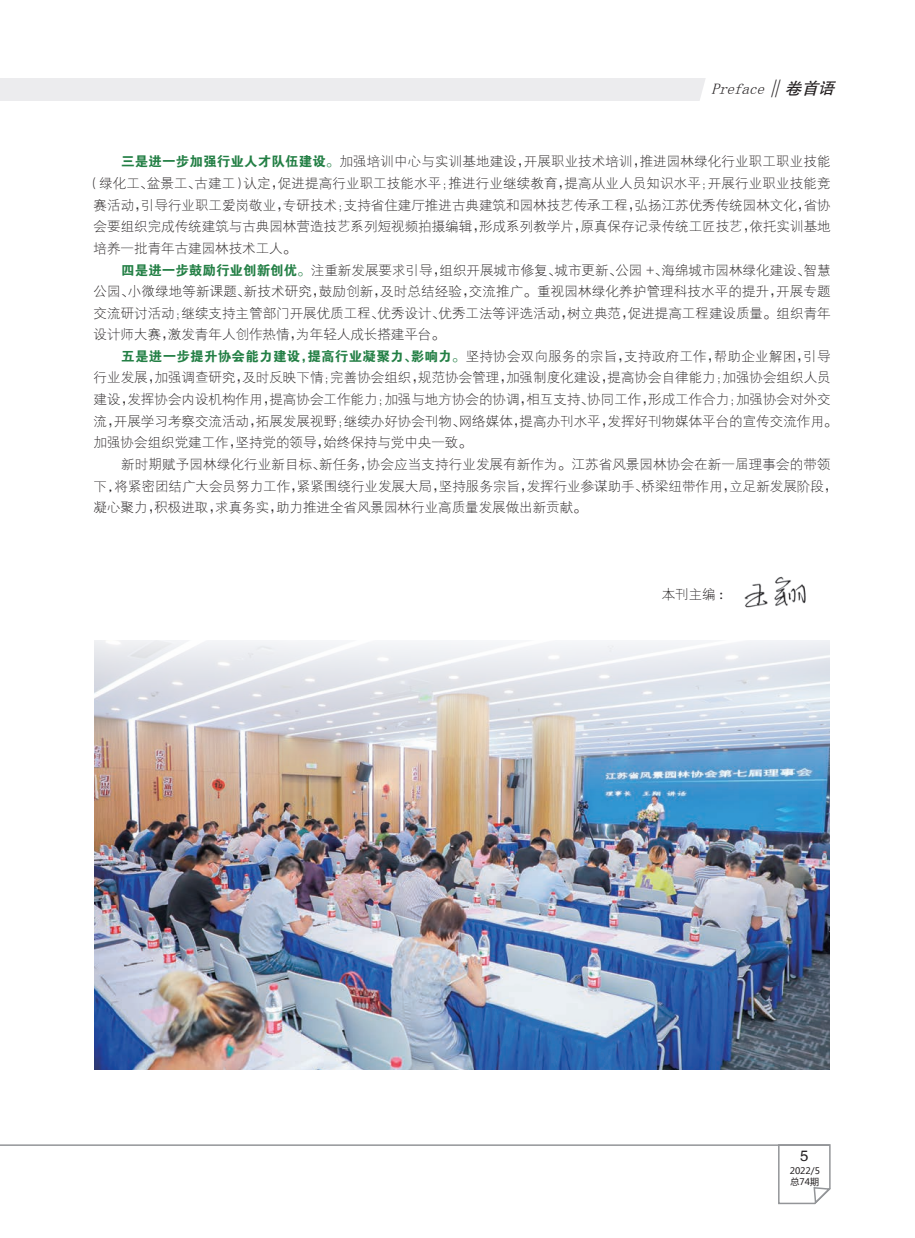
<style>
.page{position:relative;width:915px;height:1238px;background:#fff}
.page>*{position:absolute;margin:0;border:0;box-sizing:border-box;transform-origin:0 0}
.t1{font:italic 15px "Sim Sun";color:#231f20}
.t2{font:15px "FZHTK GBK1 0";color:#231f20}
.正文细等线_9pt{font:13.5px/21.6px "FZXDXK GBK1 0";color:#231f20}
.t3{font:9px "Microsoft Ya Hei";color:#231f20}
.s1{font-size:21px}
.s2{font-family:"FZHTK GBK1 0";font-size:16.5px}
.s3{font-family:"FZDHTK GBK1 0";color:#237f45}
</style>
<div class="page">
<div style="left:0;top:78px;width:829px;height:23px;background:#ececee"></div>
<div style="left:700px;top:78px;width:129px;height:23px;background:#fff"></div>
<img style="left:94px;top:641px;width:735px;height:428px">
<img style="left:744px;top:576px;width:62px;height:32px">
<hr style="left:0;top:1144px;width:829px;height:1px;background:#939598">
<svg style="left:777px;top:1144px;width:54px;height:61px"></svg>
<p class="t1" style="left:711px;top:81px;width:129px">Preface<span class="s1">‖</span><span class="s2">卷首语</span></p>
<p class="正文细等线_9pt" style="left:121px;top:151px;width:710px"><span class="s3">三是进一步加强行业人才队伍建设。</span>加强培训中心与实训基地建设，开展职业技术培训，推进园林绿化行业职工职业技能</p>
<p class="正文细等线_9pt" style="left:87px;top:173px;width:745px">（绿化工、盆景工、古建工）认定，促进提高行业职工技能水平；推进行业继续教育，提高从业人员知识水平；开展行业职业技能竞</p>
<p class="正文细等线_9pt" style="left:94px;top:194px;width:738px">赛活动，引导行业职工爱岗敬业，专研技术；支持省住建厅推进古典建筑和园林技艺传承工程，弘扬江苏优秀传统园林文化，省协</p>
<p class="正文细等线_9pt" style="left:94px;top:216px;width:738px">会要组织完成传统建筑与古典园林营造技艺系列短视频拍摄编辑，形成系列教学片，原真保存记录传统工匠技艺，依托实训基地</p>
<p class="正文细等线_9pt" style="left:94px;top:238px;width:204px">培养一批青年古建园林技术工人。</p>
<p class="正文细等线_9pt" style="left:94px;top:259px;width:738px;text-align:justify;text-indent:28px"><span class="s3">四是进一步鼓励行业创新创优。</span>注重新发展要求引导，组织开展城市修复、城市更新、公园 +、海绵城市园林绿化建设、智慧公园、小微绿地等新课题、新技术研究，鼓励创新，及时总结经验，交流推广。重视园林绿化养护管理科技水平的提升，开展专题交流研讨活动；继续支持主管部门开展优质工程、优秀设计、优秀工法等评选活动，树立典范，促进提高工程建设质量。组织青年设计师大赛，激发青年人创作热情，为年轻人成长搭建平台。</p>
<p class="正文细等线_9pt" style="left:94px;top:346px;width:745px;text-indent:28px"><span class="s3">五是进一步提升协会能力建设，提高行业凝聚力、影响力。</span>坚持协会双向服务的宗旨，支持政府工作，帮助企业解困，引导行业发展，加强调查研究，及时反映下情；完善协会组织，规范协会管理，加强制度化建设，提高协会自律能力；加强协会组织人员建设，发挥协会内设机构作用，提高协会工作能力；加强与地方协会的协调，相互支持、协同工作，形成工作合力；加强协会对外交流，开展学习考察交流活动，拓展发展视野；继续办好协会刊物、网络媒体，提高办刊水平，发挥好刊物媒体平台的宣传交流作用。加强协会组织党建工作，坚持党的领导，始终保持与党中央一致。</p>
<p class="正文细等线_9pt" style="left:94px;top:454px;width:745px;text-indent:28px">新时期赋予园林绿化行业新目标、新任务，协会应当支持行业发展有新作为。江苏省风景园林协会在新一届理事会的带领下 , 将紧密团结广大会员努力工作，紧紧围绕行业发展大局，坚持服务宗旨，发挥行业参谋助手、桥梁纽带作用，立足新发展阶段，凝心聚力，积极进取，求真务实，助力推进全省风景园林行业高质量发展做出新贡献。</p>
<p class="正文细等线_9pt" style="left:661px;top:583px;width:63px">本刊主编 :</p>
<p class="t2" style="left:799px;top:1147px;width:10px">5</p>
<p class="t3" style="left:789px;top:1164px;width:32px">2022/5</p>
<p class="t3" style="left:790px;top:1175px;width:30px">总74期</p>
</div>
